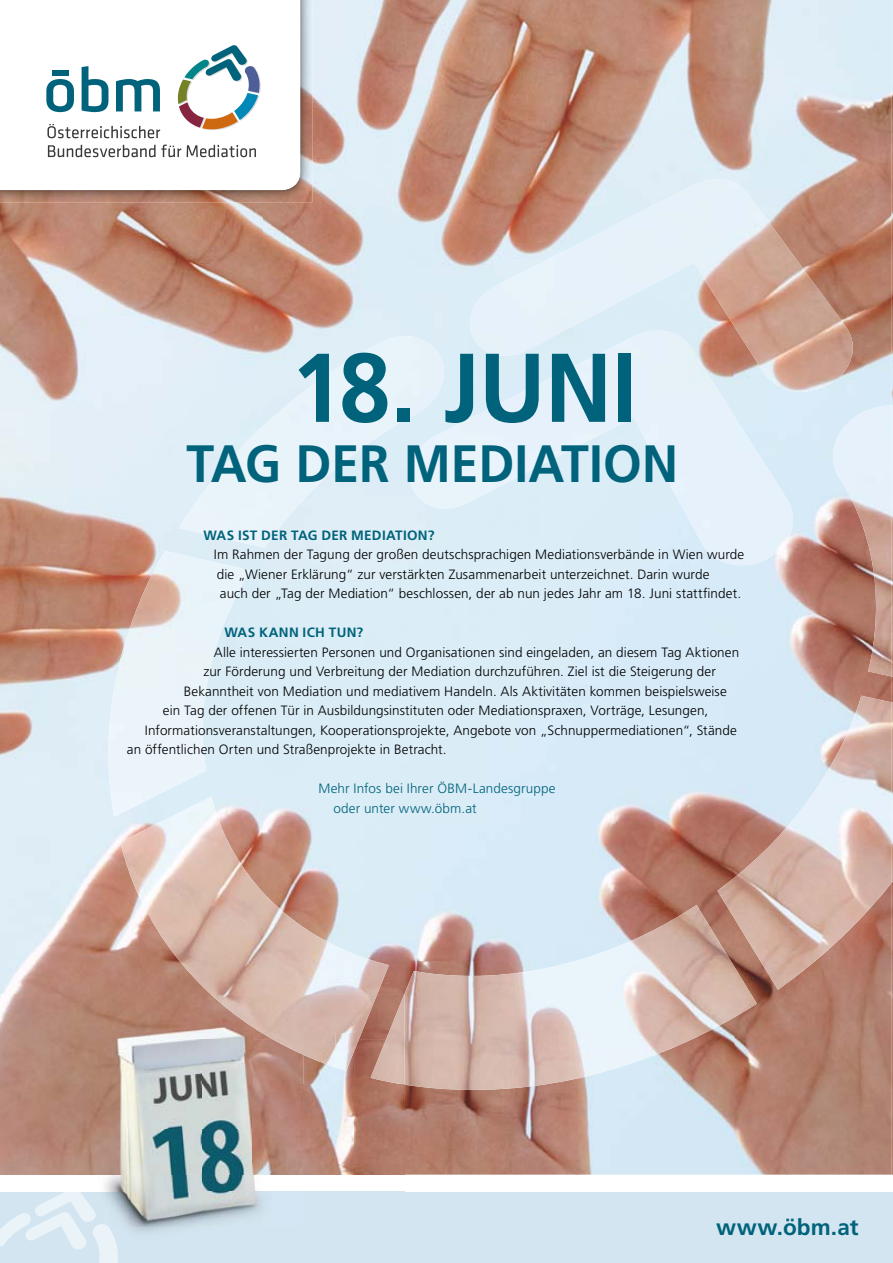
<style>
.page{position:relative;width:893px;height:1263px;background:#fff}
.page>*{position:absolute;margin:0;border:0;box-sizing:border-box;transform-origin:0 0}
.t1{font:700 97.5px "Frutiger LT Pro";letter-spacing:-.005em;color:#00637b;scale:.95 1}
.t2{font:700 52.5px "Frutiger LT Pro";color:#00637b;scale:.95 1}
.t3{font:700 22.5px "Frutiger LT Pro";letter-spacing:.005em;color:#00637b}
.t4{font:300 13.5px/19.5px "Frutiger LT Pro";letter-spacing:.01em;color:#000}
.t5{font:300 13.5px/19.5px "Frutiger LT Pro";letter-spacing:.01em;color:#00637b}
.t6{font:700 13.5px "Frutiger LT Pro";letter-spacing:.02em;color:#00637b}
</style>
<div class="page">
<svg style="left:405px;top:1090px;width:486px;height:85px;background:#b07d6e"></svg>
<img style="left:891px;top:0;width:2px;height:1174px">
<img style="left:262px;top:0;width:419px;height:336px">
<img style="left:681px;top:0;width:210px;height:266px">
<img style="left:0;top:202px;width:262px;height:385px">
<img style="left:853px;top:266px;width:38px;height:54px">
<img style="left:734px;top:565px;width:52px;height:609px">
<img style="left:839px;top:320px;width:52px;height:376px">
<img style="left:786px;top:392px;width:53px;height:304px">
<div style="left:315px;top:548px;width:366px;height:413px;background:#daecf7"></div>
<img style="left:681px;top:565px;width:53px;height:609px">
<img style="left:0;top:587px;width:120px;height:408px">
<img style="left:839px;top:990px;width:52px;height:184px">
<img style="left:786px;top:990px;width:53px;height:184px">
<img style="left:389px;top:961px;width:15px;height:34px">
<img style="left:576px;top:1090px;width:106px;height:84px">
<img style="left:0;top:0;width:312px;height:202px">
<svg style="left:0;top:0;width:300px;height:190px"></svg>
<svg style="left:82px;top:66px;width:26px;height:46px"></svg>
<svg style="left:116px;top:79px;width:44px;height:32px"></svg>
<div style="left:52px;top:70px;width:16px;height:5px;background:#00637b"></div>
<svg style="left:46px;top:79px;width:28px;height:33px"></svg>
<svg style="left:178px;top:45px;width:83px;height:85px"></svg>
<svg style="left:47px;top:124px;width:113px;height:14px"></svg>
<svg style="left:48px;top:145px;width:133px;height:12px"></svg>
<svg style="left:187px;top:145px;width:69px;height:12px"></svg>
<div style="left:0;top:1192px;width:893px;height:71px;background:#d3e5f0"></div>
<img style="left:409px;top:330px;width:384px;height:235px">
<img style="left:469px;top:179px;width:384px;height:213px">
<img style="left:178px;top:336px;width:266px;height:212px">
<img style="left:108px;top:551px;width:142px;height:266px">
<img style="left:120px;top:796px;width:269px;height:199px">
<img style="left:404px;top:905px;width:353px;height:185px">
<img style="left:891px;top:702px;width:2px;height:181px">
<img style="left:717px;top:696px;width:174px;height:294px">
<img style="left:833px;top:405px;width:60px;height:272px">
<img style="left:0;top:1085px;width:405px;height:142px">
<img style="left:0;top:995px;width:253px;height:45px">
<img style="left:253px;top:1033px;width:9px;height:7px">
<img style="left:362px;top:1033px;width:9px;height:7px">
<img style="left:0;top:1040px;width:303px;height:45px">
<img style="left:303px;top:1067px;width:51px;height:18px">
<img style="left:354px;top:1040px;width:17px;height:45px">
<img style="left:25px;top:1212px;width:61px;height:37px">
<img style="left:65px;top:1188px;width:15px;height:4px">
<img style="left:35px;top:1192px;width:61px;height:30px">
<img style="left:0;top:1213px;width:31px;height:33px">
<img style="left:93px;top:1224px;width:25px;height:39px">
<img style="left:211px;top:995px;width:160px;height:38px">
<img style="left:262px;top:1033px;width:73px;height:34px">
<img style="left:335px;top:1033px;width:27px;height:38px">
<img style="left:371px;top:995px;width:34px;height:90px">
<h1 class="t1" style="left:291px;top:331px;width:366px">18. JUNI</h1>
<h2 class="t2" style="left:186px;top:433px;width:519px">TAG DER MEDIATION</h2>
<p class="t6" style="left:203px;top:527px;width:233px">WAS IST DER TAG DER MEDIATION?</p>
<p class="t4" style="left:214px;top:545px;width:532px">Im Rahmen der Tagung der großen deutschsprachigen Mediationsverbände in Wien wurde die „Wiener Erklärung“ zur verstärkten Zusammenarbeit unterzeichnet. Darin wurde<br>auch der „Tag der Mediation“ beschlossen, der ab nun jedes Jahr am 18. Juni stattfindet.</p>
<p class="t6" style="left:224px;top:625px;width:140px">WAS KANN ICH TUN?</p>
<p class="t4" style="left:214px;top:642px;width:527px">Alle interessierten Personen und Organisationen sind eingeladen, an diesem Tag Aktionen</p>
<p class="t4" style="left:203px;top:662px;width:514px">zur Förderung und Verbreitung der Mediation durchzuführen. Ziel ist die Steigerung der</p>
<p class="t4" style="left:184px;top:681px;width:544px">Bekanntheit von Mediation und mediativem Handeln. Als Aktivitäten kommen beispielsweise</p>
<p class="t4" style="left:163px;top:701px;width:547px">ein Tag der offenen Tür in Ausbildungsinstituten oder Mediationspraxen, Vorträge, Lesungen,</p>
<p class="t4" style="left:145px;top:720px;width:593px">Informationsveranstaltungen, Kooperationsprojekte, Angebote von „Schnuppermediationen“, Stände</p>
<p class="t4" style="left:127px;top:740px;width:321px">an öffentlichen Orten und Straßenprojekte in Betracht.</p>
<p class="t5" style="left:333px;top:779px;width:224px;text-indent:-15px">Mehr Infos bei Ihrer ÖBM-Landesgruppe oder unter www.öbm.at</p>
<h3 class="t3" style="left:716px;top:1214px;width:144px">www.öbm.at</h3>
</div>
